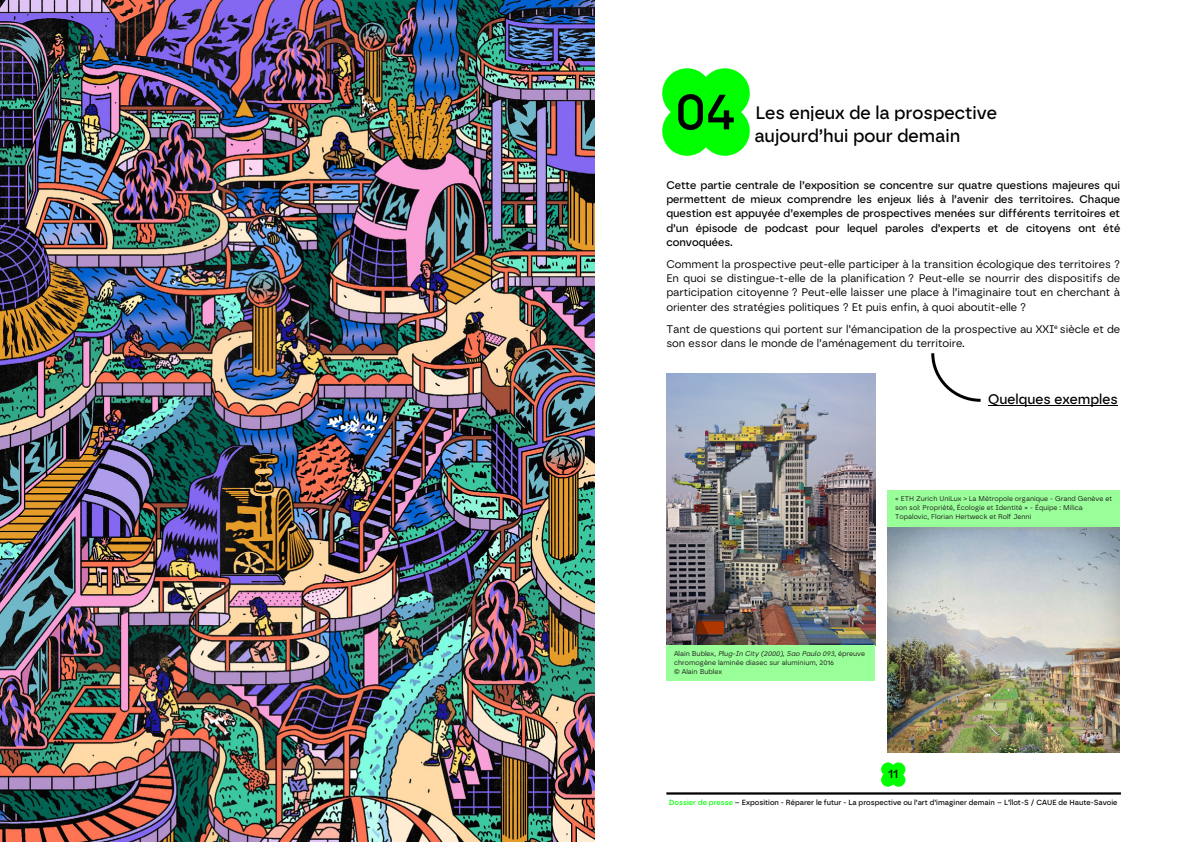
<style>
.page{position:relative;width:1191px;height:842px;background:#fff}
.page>*{position:absolute;margin:0;border:0;box-sizing:border-box;transform-origin:0 0}
.t1{font:500 18px "Borna";color:#000}
.t2{font:500 13.9px "Borna";letter-spacing:.005em;color:#000}
.t3{font:500 12.6px "Borna";color:#000}
.t4{font:11px/14.2px "Borna";color:#000;text-align:justify}
.t5{font:500 11px/14.2px "Borna";color:#000;text-align:justify}
.t6{font:500 7.4px "Borna";letter-spacing:.005em;color:#000}
.t7{font:7px/9.1px "Borna";letter-spacing:.005em;color:#211d1e}
.s1{font-style:italic}
.s2{color:#0f0}
</style>
<div class="page">
<img style="left:0;top:0;width:594px;height:842px">
<img style="left:666px;top:373px;width:209px;height:272px">
<img style="left:887px;top:526px;width:232px;height:226px">
<div style="left:666px;top:645px;width:209px;height:35px;background:#9f9"></div>
<div style="left:887px;top:490px;width:232px;height:36px;background:#9f9"></div>
<svg style="left:931px;top:353px;width:50px;height:49px"></svg>
<hr style="left:988px;top:405px;width:130px;height:1px;background:#000">
<svg style="left:662px;top:68px;width:87px;height:88px;background:#1fe41f"></svg>
<svg style="left:881px;top:762px;width:24px;height:25px"></svg>
<hr style="left:666px;top:792px;width:455px;height:3px;background:#000">
<h1 class="t1" style="left:755px;top:102px;width:243px">Les enjeux de la prospective</h1>
<h1 class="t1" style="left:754px;top:125px;width:207px">aujourd’hui pour demain</h1>
<p class="t5" style="left:666px;top:178px;width:455px">Cette partie centrale de l’exposition se concentre sur quatre questions majeures qui permettent de mieux comprendre les enjeux liés à l’avenir des territoires. Chaque question est appuyée d’exemples de prospectives menées sur différents territoires et d’un épisode de podcast pour lequel paroles d’experts et de citoyens ont été convoquées.</p>
<p class="t4" style="left:666px;top:257px;width:455px">Comment la prospective peut-elle participer à la transition écologique des territoires ?<br>En quoi se distingue-t-elle de la planification ? Peut-elle se nourrir des dispositifs de participation citoyenne ? Peut-elle laisser une place à l’imaginaire tout en cherchant à orienter des stratégies politiques ? Et puis enfin, à quoi aboutit-elle ?</p>
<p class="t4" style="left:666px;top:322px;width:455px">Tant de questions qui portent sur l’émancipation de la prospective au XXI<sup>e</sup> siècle et de son essor dans le monde de l’aménagement du territoire.</p>
<p class="t2" style="left:988px;top:390px;width:131px">Quelques exemples</p>
<p class="t7" style="left:895px;top:494px;width:218px">« ETH Zurich UniLux &gt; La Métropole organique - Grand Genève et son sol: Propriété, Écologie et Identité » - Équipe : Milica<br>Topalovic, Florian Hertweck et Rolf Jenni</p>
<p class="t7" style="left:674px;top:648px;width:192px">Alain Bublex, <span class="s1">Plug-In City (2000), Sao Paulo 093</span>, épreuve chromogène laminée diasec sur aluminium, 2016<br>© Alain Bublex</p>
<p class="t3" style="left:888px;top:765px;width:12px">11</p>
<p class="t6" style="left:669px;top:797px;width:450px"><span class="s2">Dossier de presse</span> – Exposition - Réparer le futur - La prospective ou l’art d’imaginer demain – L’îlot-S / CAUE de Haute-Savoie</p>
<p class="t5" style="left:889px;top:766px;width:11px">11</p>
</div>
